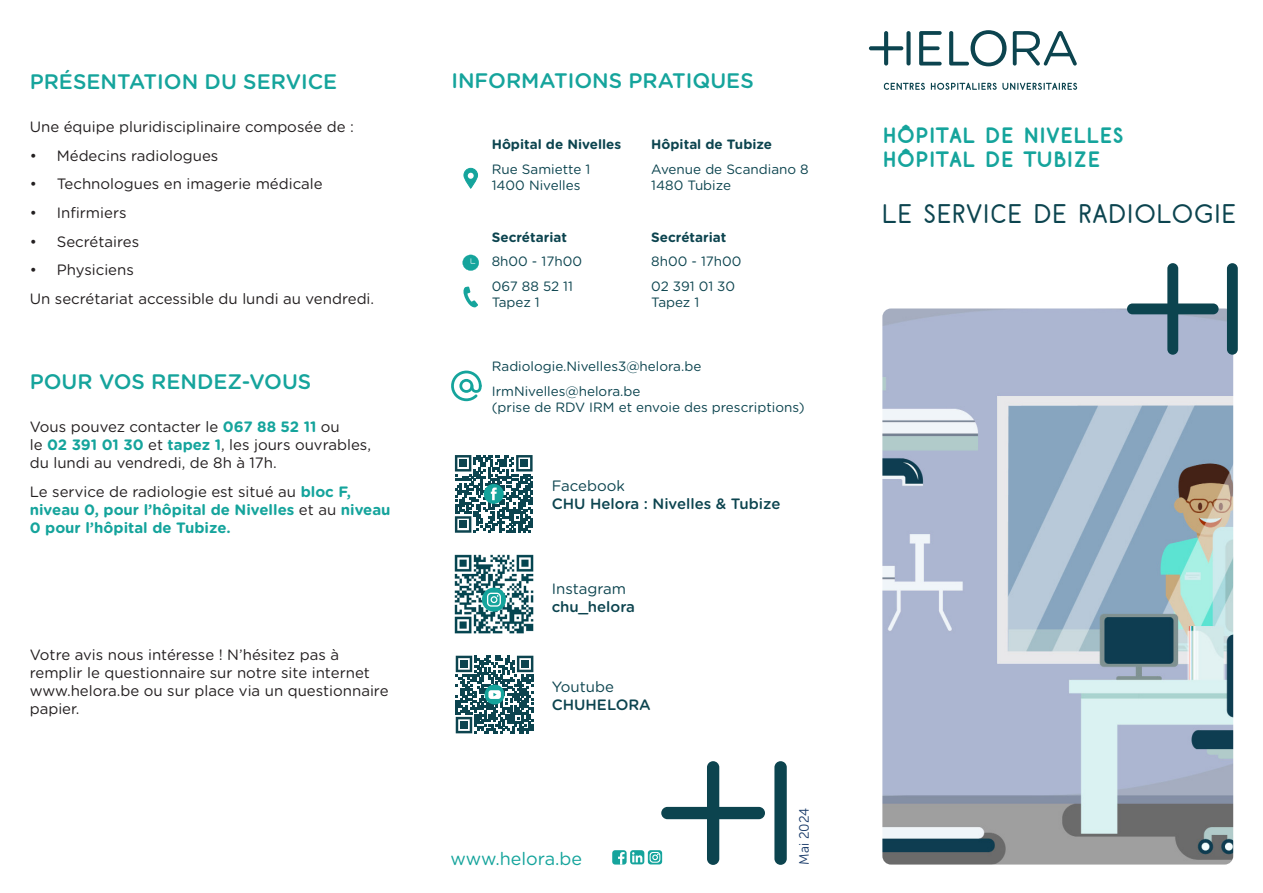
<style>
.page{position:relative;width:1263px;height:893px;background:#fff}
.page>*{position:absolute;margin:0;border:0;box-sizing:border-box;transform-origin:0 0}
.Couverture_-_Titre_brochure{font:24px "Belgika 8 th";color:#0c444f}
.Turquoise_-_14_pt{font:500 21px "Gotham Rounded";color:#15a49c}
.Couverture_-_Sous-titre_Hôpital{font:19.5px "Belgika 5 th";color:#15a49c}
.Body{font:18px "Gotham Rounded";color:#15a49c}
.Body-2{font:15px/18px "Gotham Rounded";color:#231f20}
.Body-3{font:700 15px/18px "Gotham Rounded";color:#15a49c}
.pages_sommaire{font:500 15px "Gotham Rounded";color:#0c444f}
.pages_sommaire-2{font:15px "Gotham Rounded";color:#0c444f}
.Dos_-_adresse{font:13.5px/16.2px "Gotham Rounded";color:#0c444f}
.Dos_-_adresse-2{font:700 13.5px "Gotham Rounded";color:#0c444f}
.t1{font:13.5px "Museo Sans 300";color:#173968}
.s1{font-weight:700;color:#15a49c}
.s2{font-weight:400;color:#231f20}
</style>
<div class="page">
<img style="left:882px;top:308px;width:351px;height:556px">
<div style="left:612px;top:850px;width:15px;height:14px;background:#15a49c;border-radius:3px"></div>
<svg style="left:618px;top:852px;width:7px;height:12px"></svg>
<svg style="left:630px;top:850px;width:14px;height:14px"></svg>
<svg style="left:632px;top:852px;width:10px;height:10px"></svg>
<svg style="left:648px;top:850px;width:14px;height:14px"></svg>
<div style="left:774px;top:761px;width:13px;height:104px;background:#0c444f;border-radius:6px"></div>
<svg style="left:650px;top:761px;width:115px;height:104px"></svg>
<div style="left:1227px;top:263px;width:11px;height:92px;background:#0c444f;border-radius:5px"></div>
<svg style="left:1127px;top:263px;width:91px;height:92px"></svg>
<svg style="left:884px;top:83px;width:41px;height:7px"></svg>
<svg style="left:931px;top:83px;width:146px;height:7px"></svg>
<svg style="left:1013px;top:31px;width:64px;height:35px"></svg>
<svg style="left:919px;top:31px;width:23px;height:35px"></svg>
<svg style="left:949px;top:30px;width:57px;height:36px"></svg>
<svg style="left:906px;top:31px;width:4px;height:35px"></svg>
<svg style="left:869px;top:31px;width:34px;height:35px"></svg>
<svg style="left:464px;top:168px;width:14px;height:20px"></svg>
<div style="left:463px;top:168px;width:15px;height:21px;border:1px solid #15a49c;border-radius:7px"></div>
<svg style="left:468px;top:173px;width:6px;height:6px"></svg>
<svg style="left:463px;top:286px;width:15px;height:21px"></svg>
<svg style="left:455px;top:455px;width:78px;height:78px"></svg>
<svg style="left:451px;top:370px;width:31px;height:31px"></svg>
<svg style="left:455px;top:655px;width:79px;height:79px"></svg>
<svg style="left:456px;top:656px;width:77px;height:77px"></svg>
<img style="left:454px;top:554px;width:80px;height:80px">
<div style="left:482px;top:588px;width:24px;height:24px;background:#15a49c;border-radius:50%"></div>
<svg style="left:487px;top:593px;width:14px;height:14px"></svg>
<svg style="left:462px;top:255px;width:17px;height:16px"></svg>
<p class="Turquoise_-_14_pt" style="left:30px;top:67px;width:309px">PRÉSENTATION DU SERVICE</p>
<p class="Body-2" style="left:30px;top:117px;width:326px">Une équipe pluridisciplinaire composée de :</p>
<p class="Body-2" style="left:30px;top:146px;width:190px">• Médecins radiologues</p>
<p class="Body-2" style="left:30px;top:174px;width:294px">• Technologues en imagerie médicale</p>
<p class="Body-2" style="left:30px;top:203px;width:98px">• Infirmiers</p>
<p class="Body-2" style="left:30px;top:232px;width:111px">• Secrétaires</p>
<p class="Body-2" style="left:30px;top:260px;width:106px">• Physiciens</p>
<p class="Body-2" style="left:30px;top:289px;width:346px">Un secrétariat accessible du lundi au vendredi.</p>
<p class="Turquoise_-_14_pt" style="left:30px;top:367px;width:283px">POUR VOS RENDEZ-VOUS</p>
<p class="Body-2" style="left:30px;top:417px;width:343px">Vous pouvez contacter le <span class="s1">067 88 52 11</span> ou<br>le <span class="s1">02 391 01 30</span> et <span class="s1">tapez 1</span>, les jours ouvrables, du lundi au vendredi, de 8h à 17h.</p>
<p class="Body-3" style="left:30px;top:482px;width:362px"><span class="s2">Le service de radiologie est situé au</span> bloc F, niveau 0, pour l’hôpital de Nivelles <span class="s2">et au</span> niveau<br>0 pour l’hôpital de Tubize.</p>
<p class="Body-2" style="left:30px;top:645px;width:360px">Votre avis nous intéresse ! N’hésitez pas à remplir le questionnaire sur notre site internet www.helora.be ou sur place via un questionnaire papier.</p>
<p class="Turquoise_-_14_pt" style="left:451px;top:66px;width:304px">INFORMATIONS PRATIQUES</p>
<p class="Dos_-_adresse-2" style="left:492px;top:135px;width:131px">Hôpital de Nivelles</p>
<p class="Dos_-_adresse" style="left:492px;top:160px;width:100px">Rue Samiette 1<br>1400 Nivelles</p>
<p class="Dos_-_adresse-2" style="left:492px;top:227px;width:77px">Secrétariat</p>
<p class="Dos_-_adresse" style="left:492px;top:253px;width:92px">8h00 - 17h00</p>
<p class="Dos_-_adresse" style="left:492px;top:278px;width:83px">067 88 52 11<br>Tapez 1</p>
<p class="Dos_-_adresse-2" style="left:651px;top:135px;width:122px">Hôpital de Tubize</p>
<p class="Dos_-_adresse" style="left:651px;top:160px;width:159px">Avenue de Scandiano 8<br>1480 Tubize</p>
<p class="Dos_-_adresse-2" style="left:651px;top:227px;width:77px">Secrétariat</p>
<p class="Dos_-_adresse" style="left:651px;top:253px;width:92px">8h00 - 17h00</p>
<p class="Dos_-_adresse" style="left:651px;top:278px;width:85px">02 391 01 30<br>Tapez 1</p>
<p class="Dos_-_adresse" style="left:492px;top:357px;width:211px">Radiologie.Nivelles3@helora.be</p>
<p class="Dos_-_adresse" style="left:492px;top:382px;width:314px">IrmNivelles@helora.be<br>(prise de RDV IRM et envoie des prescriptions)</p>
<p class="pages_sommaire-2" style="left:552px;top:475px;width:75px">Facebook</p>
<p class="pages_sommaire" style="left:552px;top:493px;width:230px">CHU Helora : Nivelles &amp; Tubize</p>
<p class="pages_sommaire-2" style="left:552px;top:578px;width:76px">Instagram</p>
<p class="pages_sommaire" style="left:552px;top:596px;width:85px">chu_helora</p>
<p class="pages_sommaire-2" style="left:552px;top:676px;width:64px">Youtube</p>
<p class="pages_sommaire" style="left:552px;top:693px;width:101px">CHUHELORA</p>
<p class="Body" style="left:451px;top:846px;width:133px">www.helora.be</p>
<p class="t1" style="left:797px;top:864px;width:58px;rotate:-90deg">Mai 2024</p>
<p class="Couverture_-_Sous-titre_Hôpital" style="left:882px;top:123px;width:243px">HÔPITAL DE NIVELLES</p>
<p class="Couverture_-_Sous-titre_Hôpital" style="left:882px;top:147px;width:220px">HÔPITAL DE TUBIZE</p>
<p class="Couverture_-_Titre_brochure" style="left:882px;top:198px;width:356px">LE SERVICE DE RADIOLOGIE</p>
</div>
